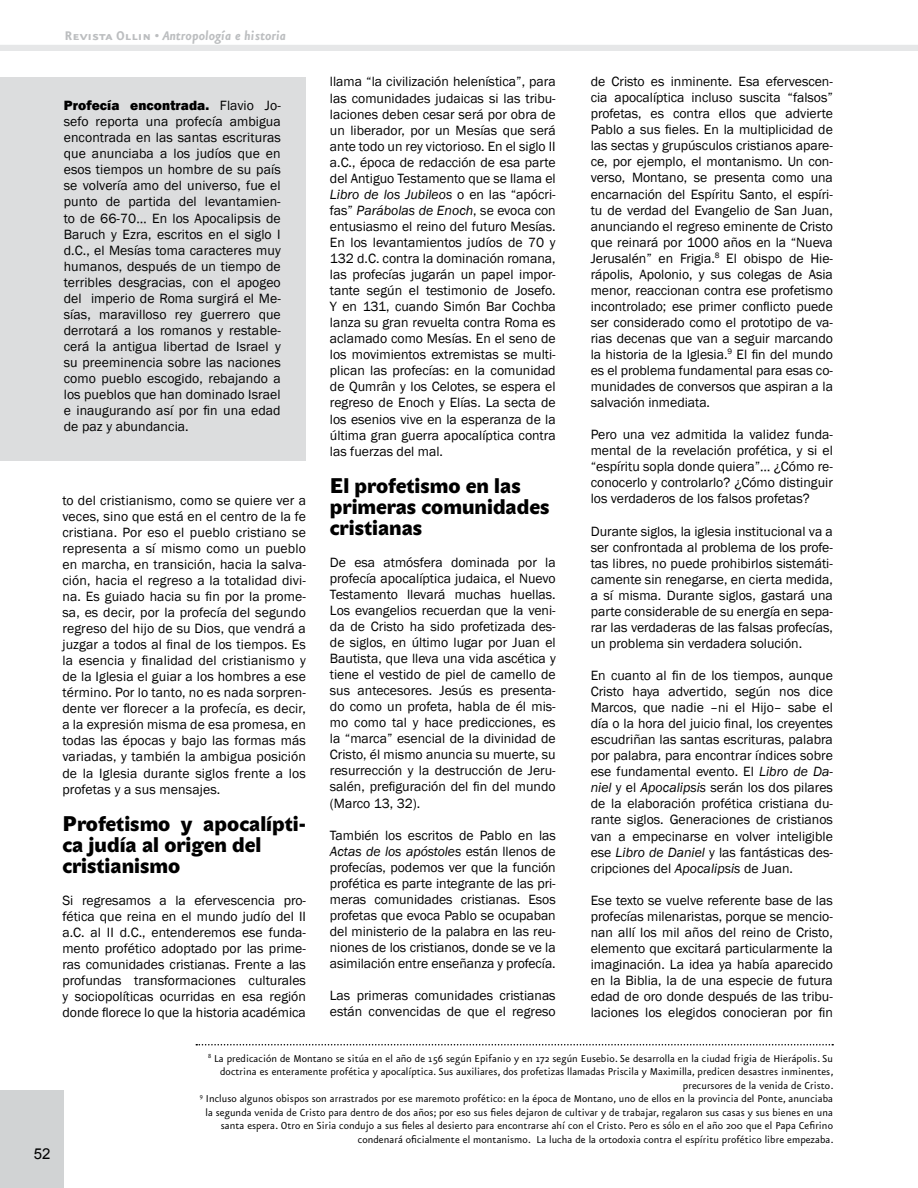
<style>
.page{position:relative;width:918px;height:1188px;background:#fff}
.page>*{position:absolute;margin:0;border:0;box-sizing:border-box;transform-origin:0 0}
.t1{font:21px/21px "John Sans Black CE5";color:#000}
.t2{font:italic 700 15px "Eureka Sans";color:#bcbec0}
.t3{font:15px "Arial";color:#000}
.t4{font:13.8px/16px "Franklin Gothic Book 2";color:#000;text-align:justify}
.t5{font:13.8px/16px "Franklin Gothic";color:#000}
.t6{font:italic 13.8px/16px "Franklin Gothic";color:#000}
.t7{font:800 13.8px "Franklin Gothic";letter-spacing:.005em;color:#000}
.t8{font:12px/13.5px "Eureka Sans Regular 2";letter-spacing:.005em;color:#000;text-align:right}
.s1{font-family:"Eureka Sans Bold Caps";font-weight:400;font-style:normal}
.s2{font-family:"Franklin Gothic Book 2";font-weight:400}
.s3{font-family:"Franklin Gothic Book 2"}
.s4{font-family:"Franklin Gothic Book 2";font-style:normal}
.s5{font-family:"Franklin Gothic"}
.s6{font-family:"Franklin Gothic";font-style:italic}
</style>
<div class="page">
<div style="left:0;top:1090px;width:64px;height:98px;background:#d1d3d4"></div>
<div style="left:0;top:45px;width:918px;height:6px;background:#e6e7e8"></div>
<svg style="left:196px;top:1044px;width:637px;height:2px"></svg>
<div style="left:0;top:77px;width:306px;height:383px;background:#dcddde"></div>
<p class="t2" style="left:64px;top:28px;width:223px"><span class="s1">Revista Ollin •</span> Antropología e historia</p>
<p class="t7" style="left:64px;top:97px;width:219px">Profecía encontrada. <span class="s2">Flavio Jo-</span></p>
<p class="t4" style="left:64px;top:114px;width:219px">sefo reporta una profecía ambigua encontrada en las santas escrituras que anunciaba a los judíos que en esos tiempos un hombre de su país se volvería amo del universo, fue el punto de partida del levantamien&shy;to de 66-70… En los Apocalipsis de Baruch y Ezra, escritos en el siglo I d.C., el Mesías toma caracteres muy humanos, después de un tiempo de terribles desgracias, con el apogeo del imperio de Roma surgirá el Me&shy;sías, maravilloso rey guerrero que derrotará a los romanos y restable&shy;cerá la antigua libertad de Israel y su preeminencia sobre las naciones como pueblo escogido, rebajando a los pueblos que han dominado Israel</p>
<p class="t5" style="left:64px;top:403px;width:218px">e inaugurando así por fin una edad</p>
<p class="t4" style="left:64px;top:419px;width:126px">de paz y abundancia.</p>
<p class="t4" style="left:62px;top:492px;width:245px">to del cristianismo, como se quiere ver a veces, sino que está en el centro de la fe cristiana. Por eso el pueblo cristiano se representa a sí mismo como un pueblo en marcha, en transición, hacia la salva&shy;ción, hacia el regreso a la totalidad divi-</p>
<p class="t5" style="left:62px;top:589px;width:245px">na. Es guiado hacia su fin por la prome<span class="s3">-</span></p>
<p class="t4" style="left:62px;top:605px;width:245px">sa, es decir, por la profecía del segundo regreso del hijo de su Dios, que vendrá a</p>
<p class="t5" style="left:62px;top:637px;width:245px">juzgar a todos al final de los tiempos. Es la esencia y finalidad del cristianismo y</p>
<p class="t4" style="left:62px;top:669px;width:245px">de la Iglesia el guiar a los hombres a ese término. Por lo tanto, no es nada sorpren-</p>
<p class="t5" style="left:62px;top:701px;width:245px">dente ver florecer a la profecía, es decir,</p>
<p class="t4" style="left:62px;top:717px;width:245px">a la expresión misma de esa promesa, en todas las épocas y bajo las formas más variadas, y también la ambigua posición de la Iglesia durante siglos frente a los profetas y a sus mensajes.</p>
<h1 class="t1" style="left:62px;top:813px;width:245px">Profetismo y apocalípti&shy;ca judía al origen del cristianismo</h1>
<p class="t4" style="left:62px;top:892px;width:245px">Si regresamos a la efervescencia pro&shy;fética que reina en el mundo judío del II a.C. al II d.C., entenderemos ese funda&shy;mento profético adoptado por las prime&shy;ras comunidades cristianas. Frente a las profundas transformaciones culturales y sociopolíticas ocurridas en esa región</p>
<p class="t5" style="left:62px;top:1005px;width:245px">donde florece lo que la historia académica</p>
<p class="t4" style="left:330px;top:74px;width:227px">llama “la civilización helenística”, para las comunidades judaicas si las tribu&shy;laciones deben cesar será por obra de un liberador, por un Mesías que será ante todo un rey victorioso. En el siglo II a.C., época de redacción de esa parte del Antiguo Testamento que se llama el</p>
<p class="t6" style="left:330px;top:186px;width:227px">Libro de los Jubileos <span class="s4">o en las “apócri&shy;fas”</span> Parábolas de Enoch<span class="s4">, se evoca con</span></p>
<p class="t4" style="left:330px;top:219px;width:227px">entusiasmo el reino del futuro Mesías.<br>En los levantamientos judíos de 70 y 132 d.C. contra la dominación romana, las profecías jugarán un papel impor&shy;tante según el testimonio de Josefo.<br>Y en 131, cuando Simón Bar Cochba lanza su gran revuelta contra Roma es aclamado como Mesías. En el seno de los movimientos extremistas se multi&shy;plican las profecías: en la comunidad de Qumrân y los Celotes, se espera el regreso de Enoch y Elías. La secta de los esenios vive en la esperanza de la última gran guerra apocalíptica contra las fuerzas del mal.</p>
<h1 class="t1" style="left:330px;top:475px;width:221px">El profetismo en las primeras comunidades cristianas</h1>
<p class="t4" style="left:330px;top:554px;width:227px">De esa atmósfera dominada por la profecía apocalíptica judaica, el Nuevo Testamento llevará muchas huellas.<br>Los evangelios recuerdan que la veni&shy;da de Cristo ha sido profetizada des&shy;de siglos, en último lugar por Juan el Bautista, que lleva una vida ascética y tiene el vestido de piel de camello de sus antecesores. Jesús es presenta&shy;do como un profeta, habla de él mis&shy;mo como tal y hace predicciones, es la “marca” esencial de la divinidad de Cristo, él mismo anuncia su muerte, su resurrección y la destrucción de Jeru-</p>
<p class="t5" style="left:330px;top:779px;width:227px">salén, prefiguración del fin del mundo</p>
<p class="t4" style="left:330px;top:795px;width:92px">(Marco 13, 32).</p>
<p class="t4" style="left:330px;top:827px;width:227px">También los escritos de Pablo en las</p>
<p class="t6" style="left:330px;top:843px;width:227px">Actas de los apóstoles <span class="s4">están llenos de</span></p>
<p class="t4" style="left:330px;top:859px;width:227px">profecías, podemos ver que la función profética es parte integrante de las pri&shy;meras comunidades cristianas. Esos profetas que evoca Pablo se ocupaban del ministerio de la palabra en las reu&shy;niones de los cristianos, donde se ve la asimilación entre enseñanza y profecía.</p>
<p class="t4" style="left:330px;top:988px;width:227px">Las primeras comunidades cristianas están convencidas de que el regreso</p>
<p class="t4" style="left:591px;top:74px;width:244px">de Cristo es inminente. Esa efervescen&shy;cia apocalíptica incluso suscita “falsos” profetas, es contra ellos que advierte</p>
<p class="t5" style="left:591px;top:122px;width:244px">Pablo a sus fieles. En la multiplicidad de</p>
<p class="t4" style="left:591px;top:138px;width:244px">las sectas y grupúsculos cristianos apare&shy;ce, por ejemplo, el montanismo. Un con&shy;verso, Montano, se presenta como una encarnación del Espíritu Santo, el espíri&shy;tu de verdad del Evangelio de San Juan, anunciando el regreso eminente de Cristo que reinará por 1000 años en la “Nueva Jerusalén” en Frigia.<sup>8</sup> El obispo de Hie&shy;rápolis, Apolonio, y sus colegas de Asia menor, reaccionan contra ese profetismo</p>
<p class="t5" style="left:591px;top:299px;width:244px">incontrolado; ese primer conflicto puede</p>
<p class="t4" style="left:591px;top:315px;width:244px">ser considerado como el prototipo de va&shy;rias decenas que van a seguir marcando la historia de la Iglesia.<sup>9</sup> <span class="s5">El fin del mundo </span>es el problema fundamental para esas co&shy;munidades de conversos que aspiran a la salvación inmediata.</p>
<p class="t4" style="left:591px;top:427px;width:244px">Pero una vez admitida la validez funda&shy;mental de la revelación profética, y si el “espíritu sopla donde quiera”… ¿Cómo re&shy;conocerlo y controlarlo? ¿Cómo distinguir los verdaderos de los falsos profetas?</p>
<p class="t4" style="left:591px;top:523px;width:244px">Durante siglos, la iglesia institucional va a ser confrontada al problema de los profe&shy;tas libres, no puede prohibirlos sistemáti&shy;camente sin renegarse, en cierta medida, a sí misma. Durante siglos, gastará una parte considerable de su energía en sepa&shy;rar las verdaderas de las falsas profecías, un problema sin verdadera solución.</p>
<p class="t5" style="left:591px;top:668px;width:244px">En cuanto al fin de los tiempos, aunque</p>
<p class="t4" style="left:591px;top:684px;width:244px">Cristo haya advertido, según nos dice<br>Marcos, que nadie –ni el Hijo– sabe el</p>
<p class="t5" style="left:591px;top:716px;width:244px">día o la hora del juicio final, los creyentes</p>
<p class="t4" style="left:591px;top:732px;width:244px">escudriñan las santas escrituras, palabra por palabra, para encontrar índices sobre ese fundamental evento. El <span class="s6">Libro de Da&shy;niel</span> y el <span class="s6">Apocalipsis</span> serán los dos pilares de la elaboración profética cristiana du&shy;rante siglos. Generaciones de cristianos van a empecinarse en volver inteligible ese <span class="s6">Libro de Daniel</span> y las fantásticas des&shy;cripciones del <span class="s6">Apocalipsis</span> de Juan.</p>
<p class="t4" style="left:591px;top:892px;width:244px">Ese texto se vuelve referente base de las profecías milenaristas, porque se mencio&shy;nan allí los mil años del reino de Cristo, elemento que excitará particularmente la imaginación. La idea ya había aparecido en la Biblia, la de una especie de futura edad de oro donde después de las tribu-</p>
<p class="t5" style="left:591px;top:1005px;width:244px">laciones los elegidos conocieran por fin</p>
<p class="t3" style="left:34px;top:1144px;width:18px">52</p>
<p class="t8" style="left:200px;top:1052px;width:635px"><sup>8</sup> La predicación de Montano se sitúa en el año de 156 según Epifanio y en 172 según Eusebio. Se desarrolla en la ciudad frigia de Hierápolis. Su doctrina es enteramente profética y apocalíptica. Sus auxiliares, dos profetizas llamadas Priscila y Maximilla, predicen desastres inminentes, precursores de la venida de Cristo.<br><sup>9</sup> Incluso algunos obispos son arrastrados por ese maremoto profético: en la época de Montano, uno de ellos en la provincia del Ponte, anunciaba la segunda venida de Cristo para dentro de dos años; por eso sus fieles dejaron de cultivar y de trabajar, regalaron sus casas y sus bienes en una santa espera. Otro en Siria condujo a sus fieles al desierto para encontrarse ahí con el Cristo. Pero es sólo en el año 200 que el Papa Cefirino condenará oficialmente el montanismo. La lucha de la ortodoxia contra el espíritu profético libre empezaba.</p>
</div>
